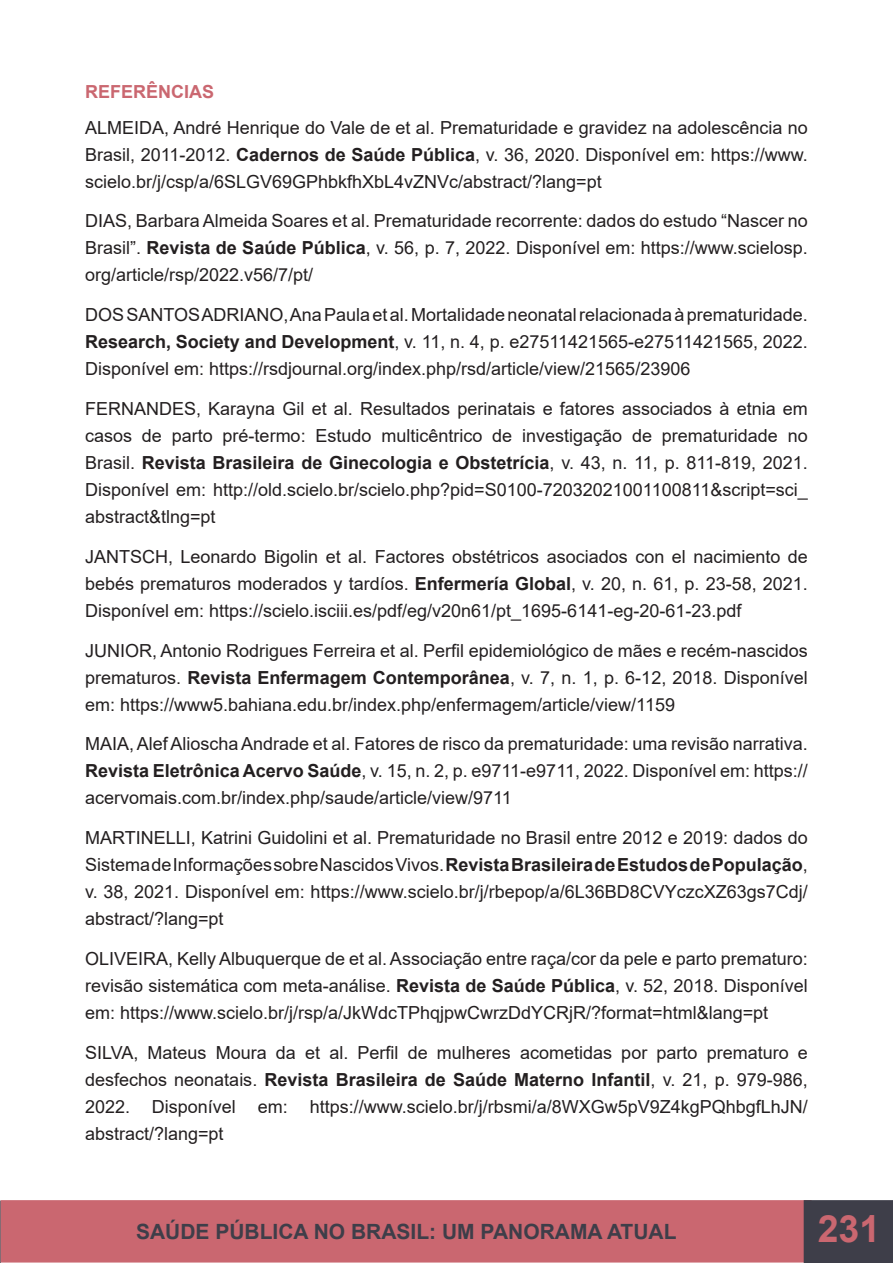
<style>
.page{position:relative;width:893px;height:1263px;background:#fff}
.page>*{position:absolute;margin:0;border:0;box-sizing:border-box;transform-origin:0 0}
.t1{font:700 37.5px "Arial";color:#ca6770}
.t2{font:700 21px "Arial";color:#3e3e49}
.t3{font:18px/27px "Arial";color:#231f20;text-align:justify}
.t4{font:700 18px "Arial";color:#ca6770}
.s1{font-weight:700}
</style>
<div class="page">
<svg style="left:0;top:1200px;width:1px;height:63px"></svg>
<div style="left:2px;top:1201px;width:809px;height:61px;background:#ca6770"></div>
<div style="left:1px;top:1200px;width:811px;height:62px;border:2px solid #ca6770"></div>
<div style="left:804px;top:1200px;width:89px;height:63px;background:#3e3e49"></div>
<div style="left:813px;top:1214px;width:72px;height:48px;background:#3e3e49"></div>
<p class="t4" style="left:85px;top:79px;width:131px">REFERÊNCIAS</p>
<p class="t3" style="left:85px;top:114px;width:724px">ALMEIDA, André Henrique do Vale de et al. Prematuridade e gravidez na adolescência no Brasil, 2011-2012. <span class="s1">Cadernos de Saúde Pública</span>, v. 36, 2020. Disponível em: https://www. scielo.br/j/csp/a/6SLGV69GPhbkfhXbL4vZNVc/abstract/?lang=pt</p>
<p class="t3" style="left:85px;top:207px;width:724px">DIAS, Barbara Almeida Soares et al. Prematuridade recorrente: dados do estudo “Nascer no Brasil”. <span class="s1">Revista de Saúde Pública</span>, v. 56, p. 7, 2022. Disponível em: https://www.scielosp. org/article/rsp/2022.v56/7/pt/</p>
<p class="t3" style="left:85px;top:301px;width:724px">DOS SANTOS ADRIANO, Ana Paula et al. Mortalidade neonatal relacionada à prematuridade.<br><span class="s1">Research, Society and Development</span>, v. 11, n. 4, p. e27511421565-e27511421565, 2022.<br>Disponível em: https://rsdjournal.org/index.php/rsd/article/view/21565/23906</p>
<p class="t3" style="left:85px;top:395px;width:724px">FERNANDES, Karayna Gil et al. Resultados perinatais e fatores associados à etnia em casos de parto pré-termo: Estudo multicêntrico de investigação de prematuridade no Brasil. <span class="s1">Revista Brasileira de Ginecologia e Obstetrícia</span>, v. 43, n. 11, p. 811-819, 2021.<br>Disponível em: http://old.scielo.br/scielo.php?pid=S0100-72032021001100811&amp;script=sci_ abstract&amp;tlng=pt</p>
<p class="t3" style="left:85px;top:543px;width:724px">JANTSCH, Leonardo Bigolin et al. Factores obstétricos asociados con el nacimiento de bebés prematuros moderados y tardíos. <span class="s1">Enfermería Global</span>, v. 20, n. 61, p. 23-58, 2021.<br>Disponível em: https://scielo.isciii.es/pdf/eg/v20n61/pt_1695-6141-eg-20-61-23.pdf</p>
<p class="t3" style="left:85px;top:636px;width:724px">JUNIOR, Antonio Rodrigues Ferreira et al. Perfil epidemiológico de mães e recém-nascidos prematuros. <span class="s1">Revista Enfermagem Contemporânea</span>, v. 7, n. 1, p. 6-12, 2018. Disponível em: https://www5.bahiana.edu.br/index.php/enfermagem/article/view/1159</p>
<p class="t3" style="left:85px;top:730px;width:724px">MAIA, Alef Alioscha Andrade et al. Fatores de risco da prematuridade: uma revisão narrativa.<br><span class="s1">Revista Eletrônica Acervo Saúde</span>, v. 15, n. 2, p. e9711-e9711, 2022. Disponível em: https:// acervomais.com.br/index.php/saude/article/view/9711</p>
<p class="t3" style="left:85px;top:824px;width:724px">MARTINELLI, Katrini Guidolini et al. Prematuridade no Brasil entre 2012 e 2019: dados do Sistema de Informações sobre Nascidos Vivos. <span class="s1">Revista Brasileira de Estudos de População</span>, v. 38, 2021. Disponível em: https://www.scielo.br/j/rbepop/a/6L36BD8CVYczcXZ63gs7Cdj/ abstract/?lang=pt</p>
<p class="t3" style="left:85px;top:945px;width:724px">OLIVEIRA, Kelly Albuquerque de et al. Associação entre raça/cor da pele e parto prematuro: revisão sistemática com meta-análise. <span class="s1">Revista de Saúde Pública</span>, v. 52, 2018. Disponível em: https://www.scielo.br/j/rsp/a/JkWdcTPhqjpwCwrzDdYCRjR/?format=html&amp;lang=pt</p>
<p class="t3" style="left:85px;top:1039px;width:724px">SILVA, Mateus Moura da et al. Perfil de mulheres acometidas por parto prematuro e desfechos neonatais. <span class="s1">Revista Brasileira de Saúde Materno Infantil</span>, v. 21, p. 979-986, 2022. Disponível em: https://www.scielo.br/j/rbsmi/a/8WXGw5pV9Z4kgPQhbgfLhJN/ abstract/?lang=pt</p>
<p class="t2" style="left:136px;top:1217px;width:542px">SAÚDE PÚBLICA NO BRASIL: UM PANORAMA ATUAL</p>
<h1 class="t1" style="left:818px;top:1202px;width:64px">231</h1>
</div>
